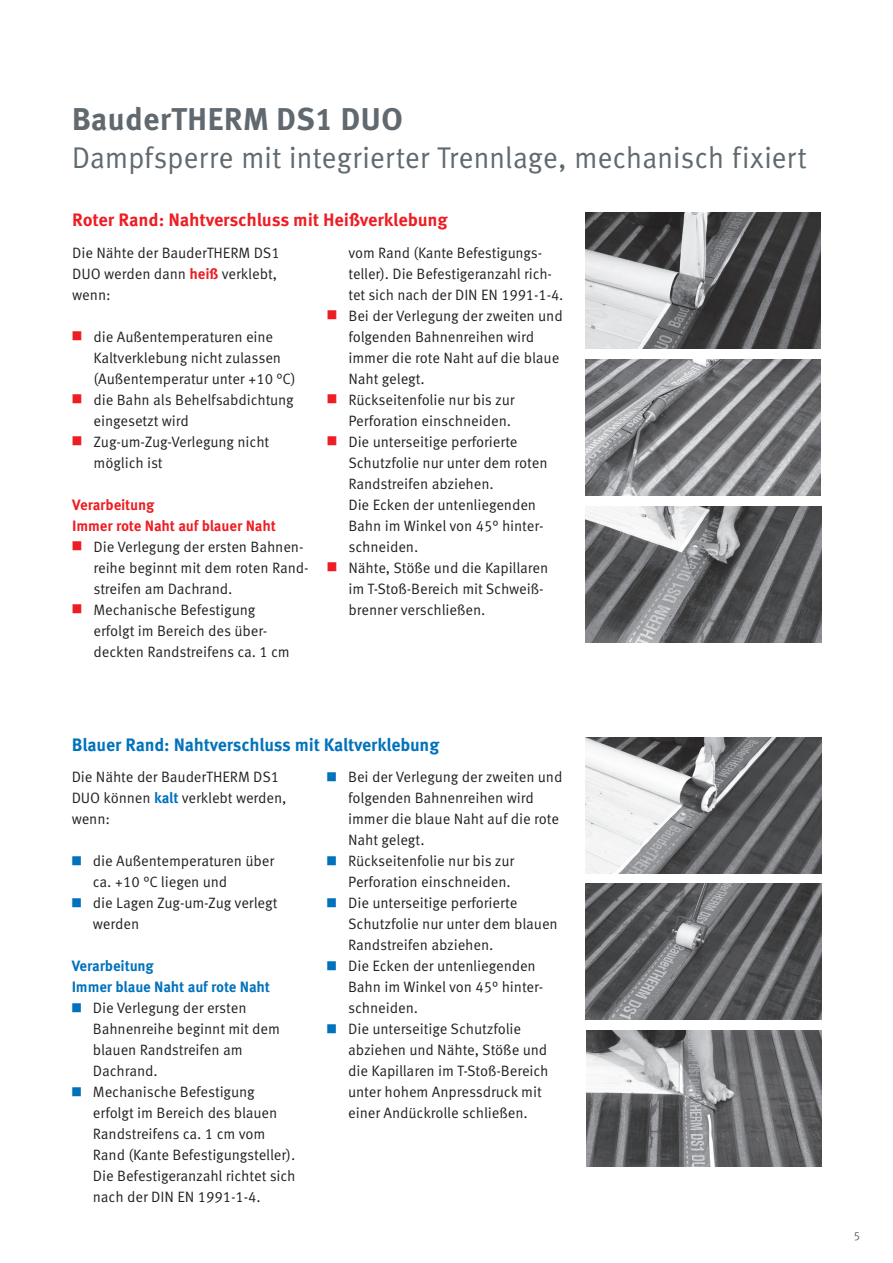
<style>
.page{position:relative;width:893px;height:1263px;background:#fff}
.page>*{position:absolute;margin:0;border:0;box-sizing:border-box;transform-origin:0 0}
.t1{font:700 31.5px "Meta Correspondence Pro";color:#5f696f}
.t2{font:30px "Meta Correspondence Pro";letter-spacing:-.01em;color:#5f696f;scale:.96 1}
.t3{font:700 18px "Meta Correspondence Pro";letter-spacing:-.01em;color:#0072bc}
.t4{font:700 18px "Meta Correspondence Pro";letter-spacing:-.01em;color:#ee1d23}
.t5{font:15px/21px "Meta Correspondence Pro";letter-spacing:-.01em;color:#231f20}
.t6{font:15px/21px "Meta Correspondence Pro";letter-spacing:-.01em;color:#231f20;scale:.96 1}
.t7{font:700 15px/21px "Meta Correspondence Pro";letter-spacing:-.01em;color:#ee1d23}
.t8{font:700 15px/21px "Meta Correspondence Pro";letter-spacing:-.01em;color:#0072bc}
.t9{font:12px "Meta Correspondence Pro";color:#5f696f}
.s1{font-weight:700;color:#ee1d23}
.s2{font-weight:700;font-size:12px;color:#ee1d23}
.s3{font-weight:700;color:#0072bc}
.s4{font-weight:700;font-size:12px;color:#0072bc}
</style>
<div class="page">
<img style="left:586px;top:506px;width:235px;height:136px">
<img style="left:585px;top:213px;width:236px;height:136px">
<img style="left:585px;top:359px;width:236px;height:136px">
<img style="left:586px;top:1030px;width:236px;height:136px">
<img style="left:586px;top:737px;width:235px;height:136px">
<img style="left:586px;top:884px;width:235px;height:136px">
<h1 class="t1" style="left:72px;top:94px;width:333px">BauderTHERM DS1 DUO</h1>
<h2 class="t2" style="left:72px;top:134px;width:768px">Dampfsperre mit integrierter Trennlage, mechanisch fixiert</h2>
<p class="t4" style="left:72px;top:206px;width:377px">Roter Rand: Nahtverschluss mit Heißverklebung</p>
<p class="t5" style="left:72px;top:241px;width:209px">Die Nähte der BauderTHERM DS1<br>DUO werden dann <span class="s1">heiß</span> verklebt, wenn:</p>
<p class="t5" style="left:94px;top:325px;width:204px;text-indent:-21px"><span class="s2">■</span> die Außentemperaturen eine<br>Kaltverklebung nicht zulassen (Außentemperatur unter +10 °C)</p>
<p class="t5" style="left:94px;top:388px;width:202px;text-indent:-21px"><span class="s2">■</span> die Bahn als Behelfsabdichtung eingesetzt wird</p>
<p class="t5" style="left:94px;top:430px;width:177px;text-indent:-21px"><span class="s2">■</span> Zug-um-Zug-Verlegung nicht möglich ist</p>
<p class="t7" style="left:72px;top:493px;width:205px">Verarbeitung<br>Immer rote Naht auf blauer Naht</p>
<p class="t5" style="left:94px;top:535px;width:217px;text-indent:-21px"><span class="s2">■</span> Die Verlegung der ersten Bahnen&shy;reihe beginnt mit dem roten Rand&shy;streifen am Dachrand.</p>
<p class="t5" style="left:94px;top:598px;width:198px;text-indent:-21px"><span class="s2">■</span> Mechanische Befestigung erfolgt im Bereich des über&shy;deckten Randstreifens ca. 1 cm</p>
<p class="t6" style="left:348px;top:241px;width:225px">vom Rand (Kante Befestigungs&shy;teller). Die Befestigeranzahl rich&shy;tet sich nach der DIN EN 1991-1-4.</p>
<p class="t5" style="left:348px;top:304px;width:216px;text-indent:-21px"><span class="s2">■</span> Bei der Verlegung der zweiten und folgenden Bahnenreihen wird immer die rote Naht auf die blaue<br>Naht gelegt.</p>
<p class="t5" style="left:327px;top:388px;width:189px;text-align:right"><span class="s2">■</span> Rückseitenfolie nur bis zur<br>Perforation einschneiden.</p>
<p class="t5" style="left:348px;top:430px;width:201px;text-indent:-21px"><span class="s2">■</span> Die unterseitige perforierte<br>Schutzfolie nur unter dem roten<br>Randstreifen abziehen.<br>Die Ecken der untenliegenden<br>Bahn im Winkel von 45° hinter&shy;schneiden.</p>
<p class="t5" style="left:348px;top:556px;width:201px;text-indent:-21px"><span class="s2">■</span> Nähte, Stöße und die Kapillaren im T-Stoß-Bereich mit Schweiß&shy;brenner verschließen.</p>
<p class="t3" style="left:72px;top:730px;width:369px">Blauer Rand: Nahtverschluss mit Kaltverklebung</p>
<p class="t5" style="left:72px;top:765px;width:216px">Die Nähte der BauderTHERM DS1<br>DUO können <span class="s3">kalt</span> verklebt werden, wenn:</p>
<p class="t5" style="left:93px;top:849px;width:183px;text-indent:-21px"><span class="s4">■</span> die Außentemperaturen über ca. +10 °C liegen und</p>
<p class="t5" style="left:93px;top:891px;width:186px;text-indent:-21px"><span class="s4">■</span> die Lagen Zug-um-Zug verlegt werden</p>
<p class="t8" style="left:72px;top:954px;width:200px">Verarbeitung<br>Immer blaue Naht auf rote Naht</p>
<p class="t5" style="left:93px;top:996px;width:189px;text-indent:-21px"><span class="s4">■</span> Die Verlegung der ersten<br>Bahnenreihe beginnt mit dem blauen Randstreifen am<br>Dachrand.</p>
<p class="t5" style="left:93px;top:1080px;width:204px;text-indent:-21px"><span class="s4">■</span> Mechanische Befestigung erfolgt im Bereich des blauen<br>Randstreifens ca. 1 cm vom<br>Rand (Kante Befestigungsteller).<br>Die Befestigeranzahl richtet sich nach der DIN EN 1991-1-4.</p>
<p class="t5" style="left:348px;top:765px;width:216px;text-indent:-21px"><span class="s4">■</span> Bei der Verlegung der zweiten und folgenden Bahnenreihen wird immer die blaue Naht auf die rote<br>Naht gelegt.</p>
<p class="t5" style="left:327px;top:849px;width:189px;text-align:right"><span class="s4">■</span> Rückseitenfolie nur bis zur<br>Perforation einschneiden.</p>
<p class="t5" style="left:348px;top:891px;width:211px;text-indent:-21px"><span class="s4">■</span> Die unterseitige perforierte<br>Schutzfolie nur unter dem blauen<br>Randstreifen abziehen.</p>
<p class="t5" style="left:348px;top:954px;width:197px;text-indent:-21px"><span class="s4">■</span> Die Ecken der untenliegenden<br>Bahn im Winkel von 45° hinter&shy;schneiden.</p>
<p class="t5" style="left:348px;top:1017px;width:202px;text-indent:-21px"><span class="s4">■</span> Die unterseitige Schutzfolie abziehen und Nähte, Stöße und die Kapillaren im T-Stoß-Bereich unter hohem Anpressdruck mit einer Andückrolle schließen.</p>
<p class="t9" style="left:853px;top:1226px;width:8px">5</p>
</div>
